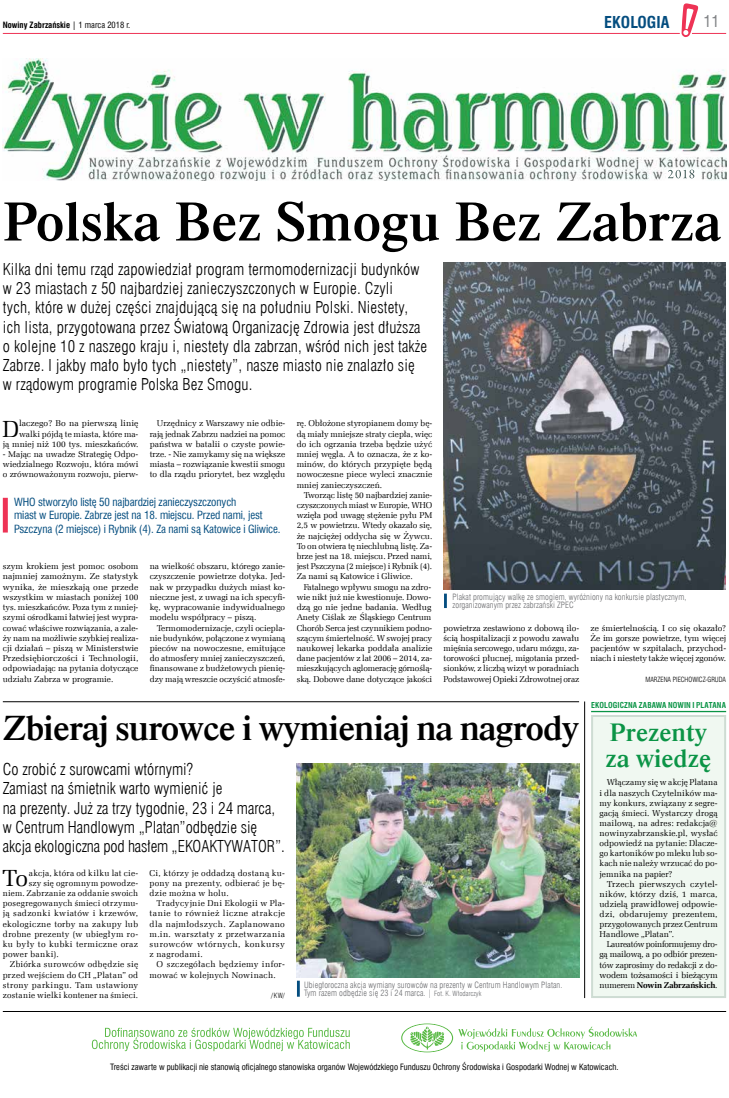
<style>
.page{position:relative;width:729px;height:1098px;background:#fff}
.page>*{position:absolute;margin:0;border:0;box-sizing:border-box;transform-origin:0 0}
.t1{font:56px "Dutch 801 Se Bd EU";color:#000}
.t2{font:36px "Dutch 801 Se Bd EU";letter-spacing:-.02em;color:#000}
.t3{font:26px/26px "Dutch 801 Se Bd EU";color:#0b9446}
.t4{font:23.3px "Zapf Ellipt EU";color:#000}
.t5{font:16px/19.2px "Swis 721 Lt Cn EU";letter-spacing:.01em;color:#000}
.t6{font:700 16px "Swis 721 Cn EU";color:#044d7f}
.t7{font:16px "Swis 721 Cn EU";color:#808285}
.t8{font:11px/13.2px "Swis 721 Cn EU";letter-spacing:-.01em;color:#044d7f}
.t9{font:8.5px/10.2px "Zapf Ellipt EU";color:#000;text-align:justify}
.t10{font:8.5px/8.5px "Swis 721 Lt Cn EU";letter-spacing:.01em;color:#6d6e71}
.t11{font:8.5px/10.2px "Zapf Ellipt EU";letter-spacing:.03em;color:#000}
.t12{font:8.5px "Swis 721 Cn EU";color:#000}
.t13{font:8.5px "Zapf Ellipt EU";letter-spacing:.025em;color:#000}
.t14{font:8.5px "Zapf Ellipt EU";letter-spacing:.035em;color:#000}
.t15{font:8.5px "Zapf Ellipt EU";letter-spacing:.02em;color:#000}
.t16{font:700 8.5px "Swis 721 Cn EU";color:#000}
.t17{font:8.5px "Zapf Ellipt EU";letter-spacing:.04em;color:#000}
.t18{font:700 8px "Swis 721 Cn EU";letter-spacing:.015em;color:#0b9446}
.t19{font:7px "Swis 721 Lt Cn EU";color:#000}
.s1{font-weight:400}
.s2{font-size:7px}
.s3{font-weight:700}
</style>
<div class="page">
<hr style="left:3px;top:33px;width:723px;height:1px;background:#e35">
<svg style="left:679px;top:3px;width:19px;height:34px"></svg>
<hr style="left:3px;top:1010px;width:723px;height:1px;background:#000">
<svg style="left:401px;top:1023px;width:236px;height:28px"></svg>
<svg style="left:92px;top:1027px;width:258px;height:23px"></svg>
<div style="left:591px;top:714px;width:135px;height:283px;background:#f0f8f1;border:2px solid #cedcd3"></div>
<hr style="left:584px;top:701px;width:1px;height:296px;background:#000">
<hr style="left:3px;top:701px;width:576px;height:1px;background:#000">
<hr style="left:591px;top:710px;width:135px;height:2px;background:#0b9446">
<img style="left:3px;top:59px;width:723px;height:121px">
<div style="left:3px;top:497px;width:5px;height:35px;background:#e35"></div>
<img style="left:297px;top:763px;width:282px;height:214px">
<img style="left:443px;top:263px;width:282px;height:326px">
<hr style="left:444px;top:593px;width:3px;height:14px;background:#044d7f">
<hr style="left:297px;top:980px;width:3px;height:16px;background:#044d7f">
<p class="t16" style="left:3px;top:20px;width:129px">Nowiny Zabrzańskie <span class="s1">| 1 marca 2018 r.</span></p>
<h3 class="t6" style="left:604px;top:12px;width:67px">EKOLOGIA</h3>
<h3 class="t7" style="left:703px;top:11px;width:17px">11</h3>
<h1 class="t1" style="left:3px;top:186px;width:720px">Polska Bez Smogu Bez Zabrza</h1>
<p class="t5" style="left:3px;top:259px;width:426px">Kilka dni temu rząd zapowiedział program termomodernizacji budynków w 23 miastach z 50 najbardziej zanieczyszczonych w Europie. Czyli<br>tych, które w dużej części znajdującą się na południu Polski. Niestety, ich lista, przygotowana przez Światową Organizację Zdrowia jest dłuższa o kolejne 10 z naszego kraju i, niestety dla zabrzan, wśród nich jest także Zabrze. I jakby mało było tych „niestety”, nasze miasto nie znalazło się w rządowym programie Polska Bez Smogu.</p>
<p class="t9" style="left:3px;top:418px;width:137px;text-align:right">laczego? Bo na pierwszą linię walki pójdą te miasta, które ma-<br>ją mniej niż 100 tys. mieszkańców.</p>
<p class="t9" style="left:3px;top:449px;width:137px">- Mając na uwadze Strategię Odpo&shy;wiedzialnego Rozwoju, która mówi o zrównoważonym rozwoju, pierw-</p>
<h3 class="t4" style="left:2px;top:414px;width:18px">D</h3>
<p class="t9" style="left:150px;top:418px;width:137px;text-indent:7px">Urzędnicy z Warszawy nie odbie&shy;rają jednak Zabrzu nadziei na pomoc państwa w batalii o czyste powie&shy;trze. - Nie zamykamy się na większe miasta – rozwiązanie kwestii smogu to dla rządu priorytet, bez względu</p>
<p class="t8" style="left:14px;top:495px;width:268px">WHO stworzyło listę 50 najbardziej zanieczyszczonych<br>miast w Europie. Zabrze jest na 18. miejscu. Przed nami, jest<br>Pszczyna (2 miejsce) i Rybnik (4). Za nami są Katowice i Gliwice.</p>
<p class="t9" style="left:3px;top:561px;width:137px">szym krokiem jest pomoc osobom najmniej zamożnym. Ze statystyk wynika, że mieszkają one przede wszystkim w miastach poniżej 100 tys. mieszkańców. Poza tym z mniej&shy;szymi ośrodkami łatwiej jest wypra&shy;cować właściwe rozwiązania, a zale&shy;ży nam na możliwie szybkiej realiza&shy;cji działań – piszą w Ministerstwie Przedsiębiorczości i Technologii, odpowiadając na pytania dotyczące udziału Zabrza w programie.</p>
<p class="t9" style="left:150px;top:561px;width:137px">na wielkość obszaru, którego zanie&shy;czyszczenie powietrze dotyka. Jed&shy;nak w przypadku dużych miast ko&shy;nieczne jest, z uwagi na ich specyfi&shy;kę, wypracowanie indywidualnego modelu współpracy – piszą.</p>
<p class="t9" style="left:150px;top:622px;width:137px;text-indent:7px">Termomodernizacje, czyli ociepla&shy;nie budynków, połączone z wymianą pieców na nowoczesne, emitujące do atmosfery mniej zanieczyszczeń, finansowane z budżetowych pienię&shy;dzy mają wreszcie oczyścić atmosfe-</p>
<p class="t9" style="left:297px;top:418px;width:137px">rę. Obłożone styropianem domy bę&shy;dą miały mniejsze straty ciepła, więc do ich ogrzania trzeba będzie użyć mniej węgla. A to oznacza, że z ko&shy;minów, do których przypięte będą nowoczesne piece wyleci znacznie mniej zanieczyszczeń.</p>
<p class="t9" style="left:297px;top:490px;width:137px;text-indent:7px">Tworząc listę 50 najbardziej zanie&shy;czyszczonych miast w Europie, WHO wzięła pod uwagę stężenie pyłu PM 2,5 w powietrzu. Wtedy okazało się, że najciężej oddycha się w Żywcu.<br>To on otwiera tę niechlubną listę. Za&shy;brze jest na 18. miejscu. Przed nami, jest Pszczyna (2 miejsce) i Rybnik (4).<br>Za nami są Katowice i Gliwice.</p>
<p class="t9" style="left:297px;top:581px;width:137px;text-align:left;text-indent:7px">Fatalnego wpływu smogu na zdro&shy;wie nikt już nie kwestionuje. Dowo&shy;dzą go nie jedne badania. Według Anety Ciślak ze Śląskiego Centrum Chorób Serca jest czynnikiem podno&shy;szącym śmiertelność. W swojej pracy naukowej lekarka poddała analizie dane pacjentów z lat 2006 – 2014, za&shy;mieszkujących aglomerację górnoślą&shy;ską. Dobowe dane dotyczące jakości</p>
<p class="t10" style="left:452px;top:592px;width:235px">Plakat promujący walkę ze smogiem, wyróżniony na konkursie plastycznym, zorganizowanym przez zabrzański ZPEC</p>
<p class="t9" style="left:443px;top:622px;width:137px">powietrza zestawiono z dobową ilo&shy;ścią hospitalizacji z powodu zawału mięśnia sercowego, udaru mózgu, za&shy;torowości płucnej, migotania przed&shy;sionków, z liczbą wizyt w poradniach Podstawowej Opieki Zdrowotnej oraz</p>
<p class="t9" style="left:590px;top:622px;width:137px">ze śmiertelnością. I co się okazało?<br>Że im gorsze powietrze, tym więcej pacjentów w szpitalach, przychod&shy;niach i niestety także więcej zgonów.</p>
<p class="t19" style="left:645px;top:674px;width:82px">MARZENA PIECHOWICZ-GRUDA</p>
<p class="t18" style="left:591px;top:700px;width:136px">EKOLOGICZNA ZABAWA NOWIN I PLATANA</p>
<h2 class="t2" style="left:3px;top:705px;width:578px">Zbieraj surowce i wymieniaj na nagrody</h2>
<h3 class="t5" style="left:3px;top:759px;width:283px">Co zrobić z surowcami wtórnymi?<br>Zamiast na śmietnik warto wymienić je<br>na prezenty. Już za trzy tygodnie, 23 i 24 marca, w Centrum Handlowym „Platan”odbędzie się akcja ekologiczna pod hasłem „EKOAKTYWATOR”.</h3>
<h3 class="t4" style="left:2px;top:863px;width:28px">To</h3>
<p class="t11" style="left:29px;top:867px;width:111px">akcja, która od kilku lat cie-</p>
<p class="t13" style="left:29px;top:877px;width:111px">szy się ogromnym powodze-</p>
<p class="t13" style="left:3px;top:887px;width:137px">niem. Zabrzanie za oddanie swoich</p>
<p class="t13" style="left:3px;top:897px;width:137px">posegregowanych śmieci otrzymu-</p>
<p class="t14" style="left:3px;top:908px;width:137px">ją sadzonki kwiatów i krzewów,</p>
<p class="t11" style="left:3px;top:918px;width:137px">ekologiczne torby na zakupy lub</p>
<p class="t11" style="left:3px;top:928px;width:137px">drobne prezenty (w ubiegłym ro-</p>
<p class="t17" style="left:3px;top:938px;width:137px">ku były to kubki termiczne oraz</p>
<p class="t11" style="left:3px;top:949px;width:57px">power banki).</p>
<p class="t13" style="left:10px;top:959px;width:130px">Zbiórka surowców odbędzie się</p>
<p class="t11" style="left:3px;top:969px;width:137px">przed wejściem do CH „Platan” od</p>
<p class="t14" style="left:3px;top:979px;width:137px">strony parkingu. Tam ustawiony</p>
<p class="t15" style="left:3px;top:989px;width:137px">zostanie wielki kontener na śmieci.</p>
<p class="t9" style="left:149px;top:867px;width:137px">Ci, którzy je oddadzą dostaną ku&shy;pony na prezenty, odbierać je bę&shy;dzie można w holu.</p>
<p class="t9" style="left:149px;top:898px;width:137px;text-indent:7px">Tradycyjnie Dni Ekologii w Pla&shy;tanie to również liczne atrakcje dla najmłodszych. Zaplanowano m.in. warsztaty z przetwarzania surowców wtórnych, konkursy z nagrodami.</p>
<p class="t11" style="left:149px;top:959px;width:137px;text-indent:7px">O szczegółach będziemy infor&shy;mować w kolejnych Nowinach.</p>
<p class="t19" style="left:271px;top:990px;width:15px">/KW/</p>
<p class="t10" style="left:304px;top:980px;width:260px">Ubiegłoroczna akcja wymiany surowców na prezenty w Centrum Handlowym Platan.<br>Tym razem odbędzie się 23 i 24 marca. | <span class="s2">Fot. K. Włodarczyk</span></p>
<h3 class="t3" style="left:605px;top:719px;width:107px">Prezenty za wiedzę</h3>
<p class="t9" style="left:599px;top:777px;width:119px;text-indent:7px">Włączamy się w akcję Platana i dla naszych Czytelników ma&shy;my konkurs, związany z segre&shy;gacją śmieci. Wystarczy drogą mailową, na adres: redakcja@ nowinyzabrzanskie.pl, wysłać odpowiedź na pytanie: Dlacze&shy;go kartoników po mleku lub so&shy;kach nie należy wrzucać do po&shy;jemnika na papier?</p>
<p class="t9" style="left:599px;top:878px;width:119px;text-indent:7px">Trzech pierwszych czytel&shy;ników, którzy dziś, 1 marca, udzielą prawidłowej odpowie&shy;dzi, obdarujemy prezentem, przygotowanych przez Centrum Handlowe „Platan”.</p>
<p class="t9" style="left:599px;top:939px;width:119px;text-indent:7px">Laureatów poinformujemy dro&shy;gą mailową, a po odbiór prezen&shy;tów zaprosimy do redakcji z do&shy;wodem tożsamości i bieżącym numerem <span class="s3">Nowin Zabrzańskich</span>.</p>
<p class="t12" style="left:110px;top:1060px;width:510px">Treści zawarte w publikacji nie stanowią oficjalnego stanowiska organów Wojewódzkiego Funduszu Ochrony Środowiska i Gospodarki Wodnej w Katowicach.</p>
</div>
